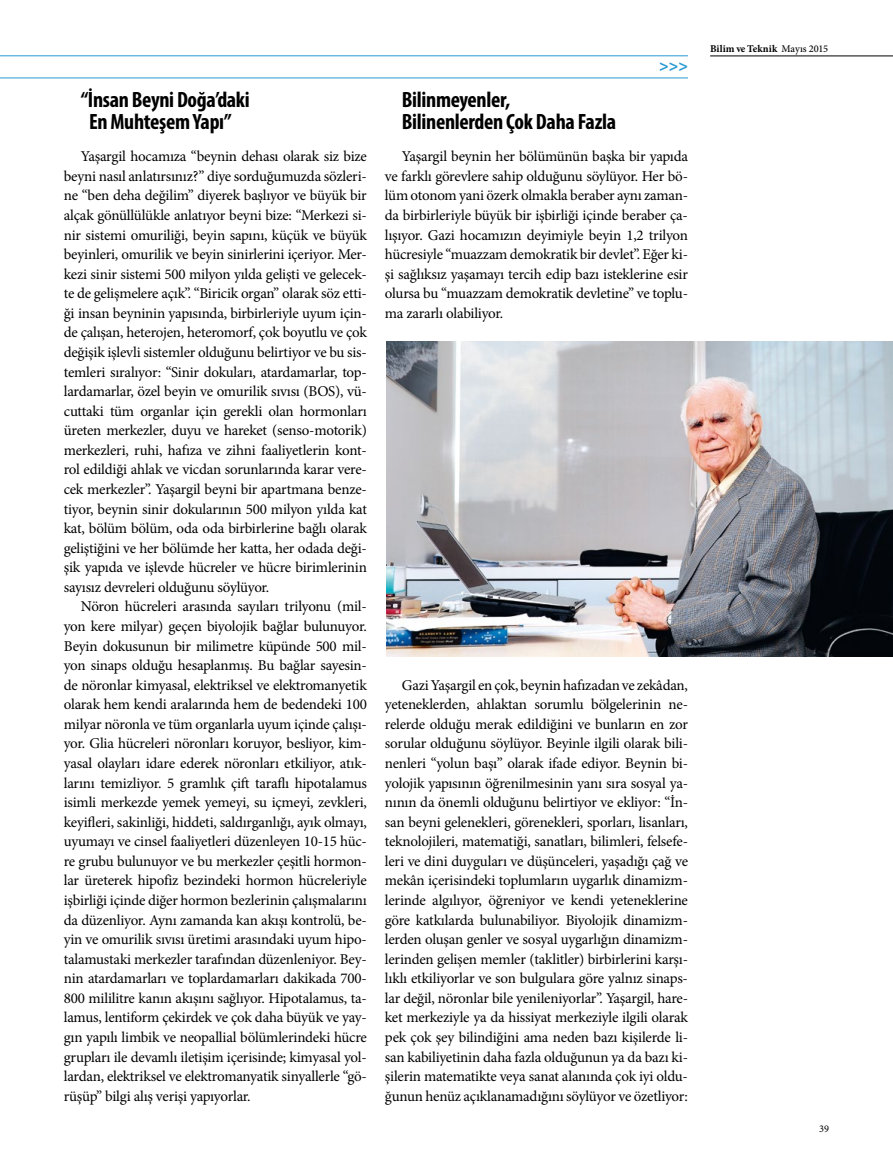
<style>
.page{position:relative;width:893px;height:1170px;background:#fff}
.page>*{position:absolute;margin:0;border:0;box-sizing:border-box;transform-origin:0 0}
.t1{font:700 condensed 22.2px/22.2px "Myriad Pro";letter-spacing:-.015em;color:#000;text-align:center}
.t2{font:700 16.2px "Myriad Pro";color:#2699d1}
.t3{font:15px/19.5px "Minion Pro";letter-spacing:-.015em;color:#000;text-align:justify}
.t4{font:700 10.35px "Minion Pro";letter-spacing:.005em;color:#000}
.t5{font:10.35px "Minion Pro";color:#000}
.s1{font-weight:500}
</style>
<div class="page">
<hr style="left:710px;top:56px;width:183px;height:1px;background:#000">
<img style="left:387px;top:342px;width:506px;height:314px">
<hr style="left:0;top:78px;width:688px;height:1px;background:#2699d1">
<hr style="left:0;top:56px;width:688px;height:1px;background:#2699d1">
<h1 class="t1" style="left:81px;top:88px;width:170px">“İnsan Beyni Doğa’daki<br>En Muhteşem Yapı”</h1>
<p class="t3" style="left:64px;top:147px;width:305px;text-indent:17px">Yaşargil hocamıza “beynin dehası olarak siz bize beyni nasıl anlatırsınız?” diye sorduğumuzda sözleri&shy;ne “ben deha değilim” diyerek başlıyor ve büyük bir alçak gönüllülükle anlatıyor beyni bize: “Merkezi si&shy;nir sistemi omuriliği, beyin sapını, küçük ve büyük beyinleri, omurilik ve beyin sinirlerini içeriyor. Mer&shy;kezi sinir sistemi 500 milyon yılda gelişti ve gelecek&shy;te de gelişmelere açık”. “Biricik organ” olarak söz etti&shy;ği insan beyninin yapısında, birbirleriyle uyum için&shy;de çalışan, heterojen, heteromorf, çok boyutlu ve çok değişik işlevli sistemler olduğunu belirtiyor ve bu sis&shy;temleri sıralıyor: “Sinir dokuları, atardamarlar, top&shy;lardamarlar, özel beyin ve omurilik sıvısı (BOS), vü&shy;cuttaki tüm organlar için gerekli olan hormonları üreten merkezler, duyu ve hareket (senso-motorik) merkezleri, ruhi, hafıza ve zihni faaliyetlerin kont&shy;rol edildiği ahlak ve vicdan sorunlarında karar vere&shy;cek merkezler”. Yaşargil beyni bir apartmana benze&shy;tiyor, beynin sinir dokularının 500 milyon yılda kat kat, bölüm bölüm, oda oda birbirlerine bağlı olarak geliştiğini ve her bölümde her katta, her odada deği&shy;şik yapıda ve işlevde hücreler ve hücre birimlerinin sayısız devreleri olduğunu söylüyor.</p>
<p class="t3" style="left:64px;top:597px;width:305px;text-indent:17px">Nöron hücreleri arasında sayıları trilyonu (mil&shy;yon kere milyar) geçen biyolojik bağlar bulunuyor.<br>Beyin dokusunun bir milimetre küpünde 500 mil&shy;yon sinaps olduğu hesaplanmış. Bu bağlar sayesin&shy;de nöronlar kimyasal, elektriksel ve elektromanyetik olarak hem kendi aralarında hem de bedendeki 100 milyar nöronla ve tüm organlarla uyum içinde çalışı&shy;yor. Glia hücreleri nöronları koruyor, besliyor, kim&shy;yasal olayları idare ederek nöronları etkiliyor, atık&shy;larını temizliyor. 5 gramlık çift taraflı hipotalamus isimli merkezde yemek yemeyi, su içmeyi, zevkleri, keyifleri, sakinliği, hiddeti, saldırganlığı, ayık olmayı, uyumayı ve cinsel faaliyetleri düzenleyen 10-15 hüc&shy;re grubu bulunuyor ve bu merkezler çeşitli hormon&shy;lar üreterek hipofiz bezindeki hormon hücreleriyle işbirliği içinde diğer hormon bezlerinin çalışmalarını da düzenliyor. Aynı zamanda kan akışı kontrolü, be&shy;yin ve omurilik sıvısı üretimi arasındaki uyum hipo&shy;talamustaki merkezler tarafından düzenleniyor. Bey&shy;nin atardamarları ve toplardamarları dakikada 700- 800 mililitre kanın akışını sağlıyor. Hipotalamus, ta&shy;lamus, lentiform çekirdek ve çok daha büyük ve yay&shy;gın yapılı limbik ve neopallial bölümlerindeki hücre grupları ile devamlı iletişim içerisinde; kimyasal yol&shy;lardan, elektriksel ve elektromanyatik sinyallerle “gö&shy;rüşüp” bilgi alış verişi yapıyorlar.</p>
<p class="t2" style="left:659px;top:55px;width:30px">&gt;&gt;&gt;</p>
<h1 class="t1" style="left:402px;top:88px;width:216px;text-align:left">Bilinmeyenler,<br>Bilinenlerden Çok Daha Fazla</h1>
<p class="t3" style="left:385px;top:147px;width:305px;text-indent:17px">Yaşargil beynin her bölümünün başka bir yapıda ve farklı görevlere sahip olduğunu söylüyor. Her bö&shy;lüm otonom yani özerk olmakla beraber aynı zaman&shy;da birbirleriyle büyük bir işbirliği içinde beraber ça&shy;lışıyor. Gazi hocamızın deyimiyle beyin 1,2 trilyon hücresiyle “muazzam demokratik bir devlet”. Eğer ki&shy;şi sağlıksız yaşamayı tercih edip bazı isteklerine esir olursa bu “muazzam demokratik devletine” ve toplu&shy;ma zararlı olabiliyor.</p>
<p class="t3" style="left:385px;top:675px;width:305px;text-indent:17px">Gazi Yaşargil en çok, beynin hafızadan ve zekâdan, yeteneklerden, ahlaktan sorumlu bölgelerinin ne&shy;relerde olduğu merak edildiğini ve bunların en zor sorular olduğunu söylüyor. Beyinle ilgili olarak bili&shy;nenleri “yolun başı” olarak ifade ediyor. Beynin bi&shy;yolojik yapısının öğrenilmesinin yanı sıra sosyal ya&shy;nının da önemli olduğunu belirtiyor ve ekliyor: “İn&shy;san beyni gelenekleri, görenekleri, sporları, lisanları, teknolojileri, matematiği, sanatları, bilimleri, felsefe&shy;leri ve dini duyguları ve düşünceleri, yaşadığı çağ ve mekân içerisindeki toplumların uygarlık dinamizm&shy;lerinde algılıyor, öğreniyor ve kendi yeteneklerine göre katkılarda bulunabiliyor. Biyolojik dinamizm&shy;lerden oluşan genler ve sosyal uygarlığın dinamizm&shy;lerinden gelişen memler (taklitler) birbirlerini karşı&shy;lıklı etkiliyorlar ve son bulgulara göre yalnız sinaps&shy;lar değil, nöronlar bile yenileniyorlar”. Yaşargil, hare&shy;ket merkeziyle ya da hissiyat merkeziyle ilgili olarak pek çok şey bilindiğini ama neden bazı kişilerde li&shy;san kabiliyetinin daha fazla olduğunun ya da bazı ki&shy;şilerin matematikte veya sanat alanında çok iyi oldu&shy;ğunun henüz açıklanamadığını söylüyor ve özetliyor:</p>
<p class="t4" style="left:710px;top:41px;width:119px">Bilim ve Teknik <span class="s1">Mayıs 2015</span></p>
<p class="t5" style="left:819px;top:1121px;width:11px">39</p>
</div>
